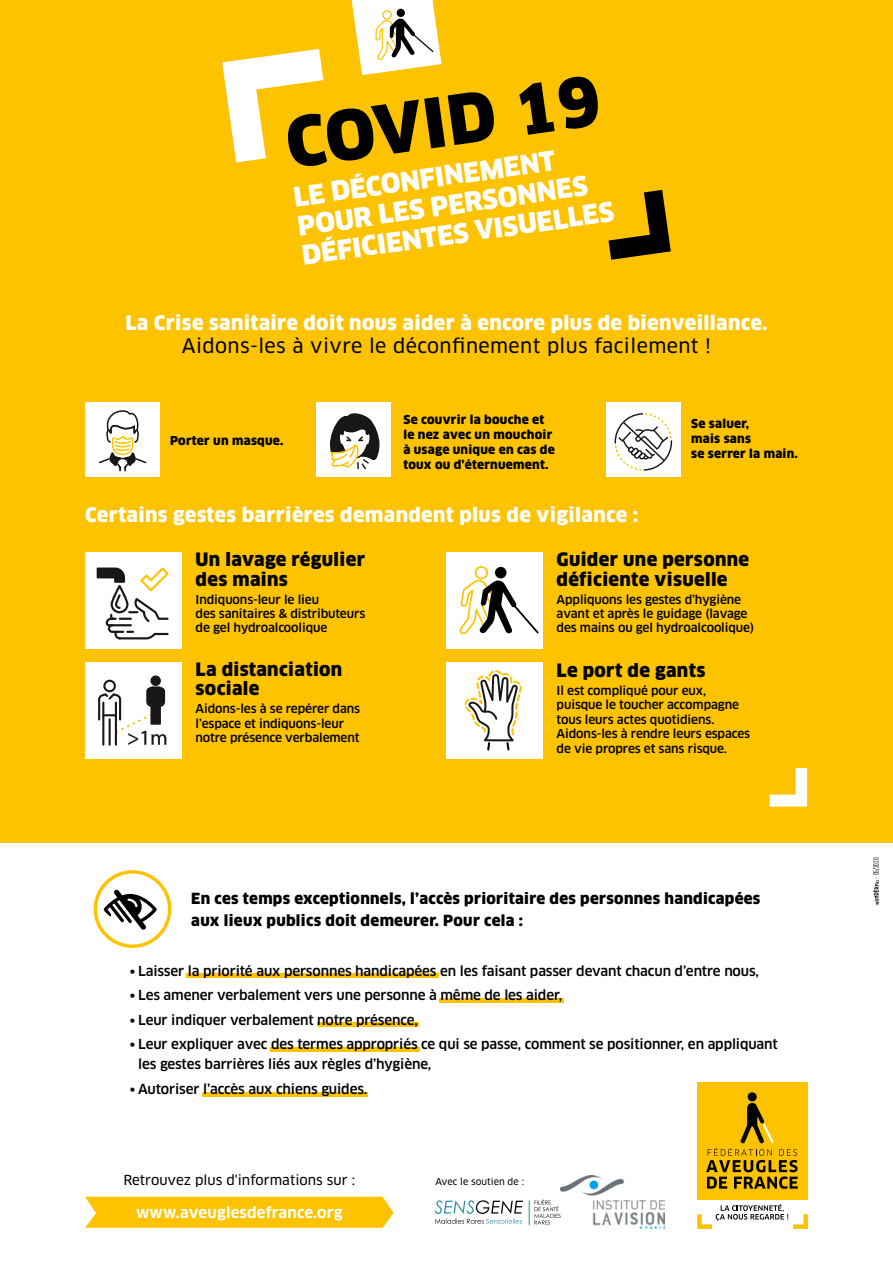
<style>
.page{position:relative;width:893px;height:1263px;background:#fff}
.page>*{position:absolute;margin:0;border:0;box-sizing:border-box;transform-origin:0 0}
.t1{font:900 66.75px "Clan OT";color:#000}
.t2{font:900 26.4px/29.4px "Clan OT";color:#fff}
.t3{font:900 19.5px "Clan OT";letter-spacing:.02em;color:#fff}
.t4{font:19.5px "Clan OT News";letter-spacing:.02em;color:#000}
.t5{font:900 18px/19.5px "Clan OT";letter-spacing:.02em;color:#000}
.t6{font:900 15px/22.5px "Clan OT";letter-spacing:.02em;color:#000}
.t7{font:700 15px "Clan OT";letter-spacing:.01em;color:#fff}
.t8{font:500 13.5px/20.2px "Clan OT";letter-spacing:-.01em;color:#000}
.t9{font:13.5px "Clan OT News";color:#000}
.t10{font:500 12px/14.4px "Clan OT";letter-spacing:-.01em;color:#000}
.t11{font:900 12px/15px "Clan OT";letter-spacing:.02em;color:#000}
.t12{font:9.3px "Clan OT News";color:#000}
.t13{font:condensed 7.5px "DIN Pro";letter-spacing:-.01em;color:#000}
</style>
<div class="page">
<div style="left:0;top:0;width:893px;height:843px;background:#fdc300"></div>
<svg style="left:222px;top:49px;width:101px;height:113px"></svg>
<svg style="left:608px;top:190px;width:63px;height:70px"></svg>
<svg style="left:352px;top:0;width:89px;height:75px;background:#e9debb"></svg>
<svg style="left:770px;top:768px;width:37px;height:39px"></svg>
<div style="left:186px;top:973px;width:253px;height:5px;background:#fdc300"></div>
<hr style="left:439px;top:998px;width:124px;height:4px;background:#fdc300">
<div style="left:317px;top:1022px;width:101px;height:5px;background:#fdc300"></div>
<hr style="left:270px;top:1047px;width:150px;height:4px;background:#fdc300">
<hr style="left:203px;top:1092px;width:165px;height:4px;background:#fdc300">
<svg style="left:85px;top:1197px;width:309px;height:31px;background:#fdc50a"></svg>
<div style="left:697px;top:1082px;width:111px;height:117px;background:#fdc300"></div>
<svg style="left:697px;top:1204px;width:111px;height:25px"></svg>
<div style="left:748px;top:1092px;width:9px;height:9px;background:#000;border-radius:50%"></div>
<svg style="left:706px;top:1103px;width:92px;height:86px"></svg>
<svg style="left:104px;top:889px;width:53px;height:41px"></svg>
<div style="left:94px;top:870px;width:77px;height:78px;border:3px solid #fdc300;border-radius:50%"></div>
<div style="left:85px;top:552px;width:97px;height:97px;background:#fff"></div>
<div style="left:85px;top:662px;width:97px;height:96px;background:#fff"></div>
<div style="left:446px;top:552px;width:97px;height:97px;background:#fff"></div>
<div style="left:446px;top:662px;width:97px;height:96px;background:#fff"></div>
<svg style="left:97px;top:567px;width:72px;height:72px"></svg>
<hr style="left:102px;top:702px;width:2px;height:44px;background:#181716">
<hr style="left:115px;top:702px;width:2px;height:44px;background:#181716">
<hr style="left:109px;top:718px;width:2px;height:28px;background:#181716">
<svg style="left:150px;top:675px;width:11px;height:11px"></svg>
<svg style="left:98px;top:680px;width:68px;height:65px"></svg>
<svg style="left:464px;top:670px;width:58px;height:80px"></svg>
<div style="left:475px;top:566px;width:13px;height:13px;border:2px solid #fdc300;border-radius:50%"></div>
<div style="left:495px;top:567px;width:11px;height:11px;background:#000;border-radius:50%"></div>
<svg style="left:459px;top:579px;width:80px;height:56px"></svg>
<div style="left:85px;top:402px;width:75px;height:75px;background:#fff"></div>
<svg style="left:99px;top:410px;width:47px;height:61px"></svg>
<div style="left:316px;top:402px;width:75px;height:75px;background:#fff"></div>
<svg style="left:330px;top:413px;width:49px;height:56px"></svg>
<div style="left:606px;top:402px;width:75px;height:75px;background:#fff"></div>
<svg style="left:614px;top:413px;width:59px;height:58px"></svg>
<svg style="left:873px;top:880px;width:6px;height:25px"></svg>
<img style="left:561px;top:1176px;width:103px;height:53px">
<svg style="left:435px;top:1200px;width:88px;height:24px"></svg>
<svg style="left:529px;top:1199px;width:32px;height:26px"></svg>
<h1 class="t1" style="left:281px;top:105px;width:318px;rotate:-8deg">COVID 19</h1>
<h2 class="t2" style="left:292px;top:183px;width:316px;rotate:-8deg">LE DÉCONFINEMENT<br>POUR LES PERSONNES<br>DÉFICIENTES VISUELLES</h2>
<h3 class="t3" style="left:125px;top:311px;width:643px">La Crise sanitaire doit nous aider à encore plus de bienveillance.</h3>
<h3 class="t4" style="left:182px;top:334px;width:531px">Aidons-les à vivre le déconfinement plus facilement !</h3>
<p class="t11" style="left:170px;top:433px;width:115px">Porter un masque.</p>
<p class="t11" style="left:403px;top:412px;width:153px">Se couvrir la bouche et le nez avec un mouchoir à usage unique en cas de toux ou d’éternuement.</p>
<p class="t11" style="left:691px;top:416px;width:108px">Se saluer,<br>mais sans<br>se serrer la main.</p>
<h3 class="t3" style="left:85px;top:503px;width:555px">Certains gestes barrières demandent plus de vigilance :</h3>
<h3 class="t5" style="left:196px;top:550px;width:171px">Un lavage régulier des mains</h3>
<p class="t10" style="left:196px;top:592px;width:171px">Indiquons-leur le lieu<br>des sanitaires &amp; distributeurs de gel hydroalcoolique</p>
<h3 class="t5" style="left:557px;top:550px;width:194px">Guider une personne déficiente visuelle</h3>
<p class="t10" style="left:557px;top:592px;width:199px">Appliquons les gestes d’hygiène avant et après le guidage (lavage des mains ou gel hydroalcoolique)</p>
<h3 class="t5" style="left:196px;top:659px;width:148px">La distanciation sociale</h3>
<p class="t10" style="left:196px;top:702px;width:166px">Aidons-les à se repérer dans l’espace et indiquons-leur notre présence verbalement</p>
<h3 class="t5" style="left:557px;top:661px;width:150px">Le port de gants</h3>
<p class="t10" style="left:557px;top:683px;width:195px">Il est compliqué pour eux, puisque le toucher accompagne tous leurs actes quotidiens.<br>Aidons-les à rendre leurs espaces de vie propres et sans risque.</p>
<p class="t6" style="left:191px;top:887px;width:571px">En ces temps exceptionnels, l’accès prioritaire des personnes handicapées aux lieux publics doit demeurer. Pour cela :</p>
<p class="t8" style="left:130px;top:961px;width:631px">• Laisser la priorité aux personnes handicapées en les faisant passer devant chacun d’entre nous,</p>
<p class="t8" style="left:130px;top:985px;width:434px">• Les amener verbalement vers une personne à même de les aider,</p>
<p class="t8" style="left:130px;top:1010px;width:290px">• Leur indiquer verbalement notre présence,</p>
<p class="t8" style="left:138px;top:1034px;width:641px;text-indent:-9px">• Leur expliquer avec des termes appropriés ce qui se passe, comment se positionner, en appliquant les gestes barrières liés aux règles d’hygiène,</p>
<p class="t8" style="left:130px;top:1079px;width:239px">• Autoriser l’accès aux chiens guides.</p>
<p class="t9" style="left:123px;top:1172px;width:233px">Retrouvez plus d'informations sur :</p>
<p class="t7" style="left:136px;top:1204px;width:208px">www.aveuglesdefrance.org</p>
<p class="t12" style="left:435px;top:1176px;width:90px">Avec le soutien de :</p>
<p class="t13" style="left:871px;top:879px;width:23px;rotate:-90deg">- 05/2020</p>
</div>
